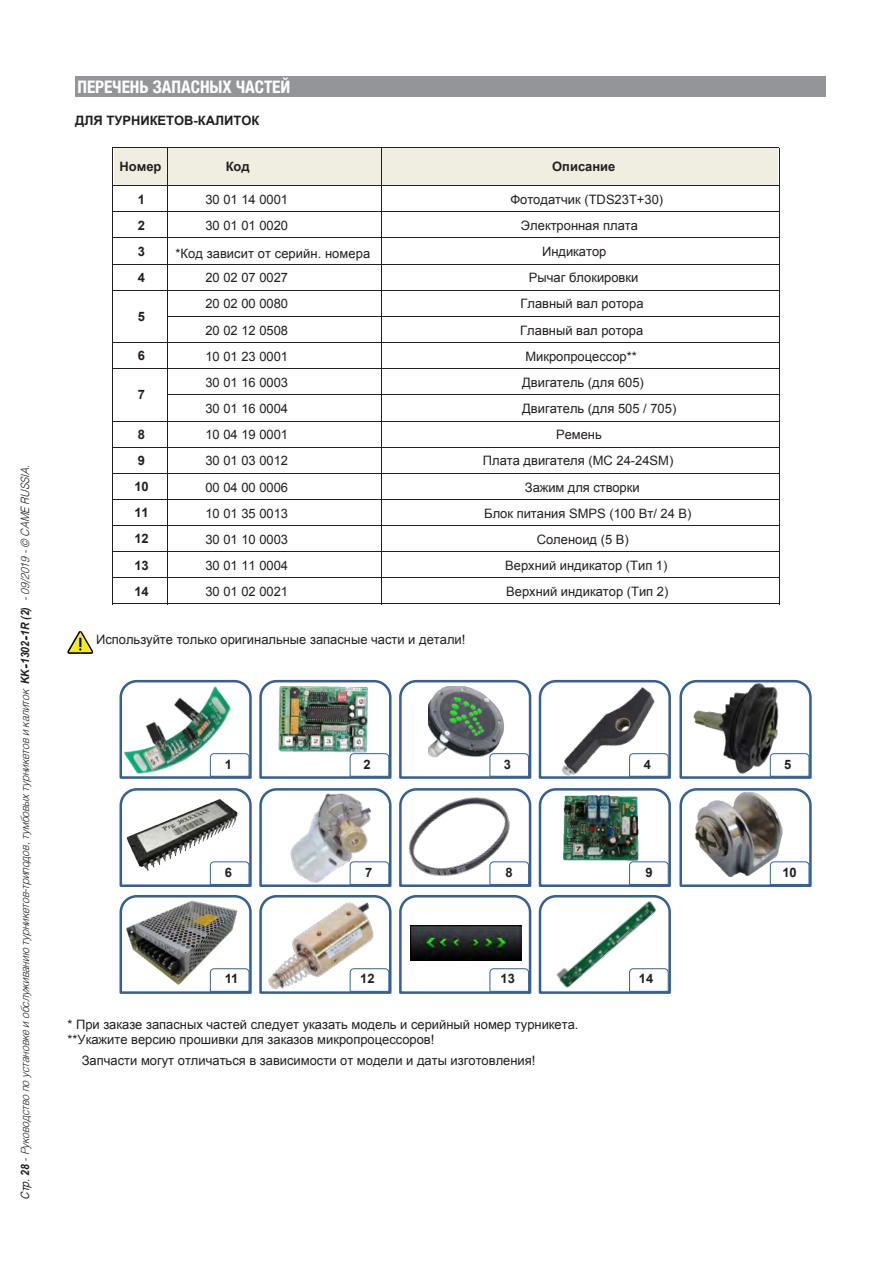
<style>
.page{position:relative;width:893px;height:1263px;background:#fff}
.page>*{position:absolute;margin:0;border:0;box-sizing:border-box;transform-origin:0 0}
.t1{font:700 condensed 17.25px "Helvetica Neue";color:#fff}
.t2{font:12.9px/15px "Arial";color:#231f20}
.t3{font:700 12.9px "Arial";color:#231f20}
.t4{font:italic 300 11.55px "Helvetica";color:#231f20;scale:.9 1}
.s1{font-family:"Arial";font-weight:400}
.s2{font-family:"Arial";font-weight:700}
.s3{font-style:inherit}
</style>
<div class="page">
<div style="left:114px;top:148px;width:663px;height:36px;background:#efeee1"></div>
<svg style="left:67px;top:631px;width:26px;height:23px"></svg>
<svg style="left:244px;top:683px;width:8px;height:96px"></svg>
<svg style="left:120px;top:789px;width:132px;height:98px"></svg>
<svg style="left:120px;top:895px;width:129px;height:99px"></svg>
<svg style="left:259px;top:680px;width:132px;height:99px"></svg>
<svg style="left:259px;top:792px;width:6px;height:95px"></svg>
<svg style="left:399px;top:680px;width:132px;height:99px"></svg>
<svg style="left:399px;top:895px;width:132px;height:99px"></svg>
<svg style="left:539px;top:686px;width:4px;height:93px"></svg>
<svg style="left:539px;top:788px;width:132px;height:99px"></svg>
<svg style="left:539px;top:895px;width:132px;height:99px"></svg>
<svg style="left:679px;top:680px;width:132px;height:99px"></svg>
<svg style="left:679px;top:788px;width:132px;height:99px"></svg>
<svg style="left:522px;top:790px;width:9px;height:97px"></svg>
<img style="left:119px;top:679px;width:125px;height:110px">
<img style="left:275px;top:685px;width:95px;height:71px">
<img style="left:543px;top:679px;width:128px;height:100px">
<img style="left:688px;top:681px;width:92px;height:98px">
<img style="left:125px;top:797px;width:114px;height:76px">
<img style="left:265px;top:776px;width:127px;height:111px">
<img style="left:399px;top:788px;width:123px;height:99px">
<img style="left:560px;top:792px;width:81px;height:70px">
<img style="left:692px;top:788px;width:92px;height:90px">
<img style="left:125px;top:898px;width:114px;height:87px">
<img style="left:249px;top:895px;width:143px;height:99px">
<img style="left:552px;top:895px;width:108px;height:98px">
<img style="left:410px;top:925px;width:111px;height:36px">
<img style="left:428px;top:686px;width:77px;height:74px">
<img style="left:444px;top:696px;width:51px;height:48px">
<hr style="left:112px;top:147px;width:1px;height:457px;background:#231f20">
<hr style="left:167px;top:148px;width:1px;height:456px;background:#231f20">
<hr style="left:381px;top:148px;width:1px;height:456px;background:#231f20">
<hr style="left:778px;top:148px;width:1px;height:456px;background:#231f20">
<hr style="left:113px;top:147px;width:665px;height:1px;background:#231f20">
<hr style="left:113px;top:185px;width:665px;height:1px;background:#231f20">
<hr style="left:113px;top:211px;width:665px;height:1px;background:#231f20">
<hr style="left:113px;top:237px;width:665px;height:1px;background:#231f20">
<hr style="left:113px;top:264px;width:665px;height:1px;background:#231f20">
<hr style="left:113px;top:290px;width:665px;height:1px;background:#231f20">
<hr style="left:168px;top:316px;width:610px;height:1px;background:#231f20">
<hr style="left:113px;top:342px;width:665px;height:1px;background:#231f20">
<hr style="left:113px;top:368px;width:665px;height:1px;background:#231f20">
<hr style="left:168px;top:394px;width:610px;height:1px;background:#231f20">
<hr style="left:113px;top:447px;width:665px;height:1px;background:#231f20">
<hr style="left:113px;top:473px;width:665px;height:1px;background:#231f20">
<hr style="left:113px;top:499px;width:665px;height:1px;background:#231f20">
<hr style="left:113px;top:525px;width:665px;height:1px;background:#231f20">
<hr style="left:113px;top:551px;width:665px;height:1px;background:#231f20">
<hr style="left:113px;top:577px;width:665px;height:1px;background:#231f20">
<hr style="left:113px;top:603px;width:665px;height:1px;background:#231f20">
<div style="left:75px;top:77px;width:750px;height:20px;background:#939598"></div>
<hr style="left:113px;top:421px;width:665px;height:1px;background:#231f20">
<p class="t4" style="left:20px;top:1200px;width:821px;rotate:-90deg"><span class="s1">Стр.</span><span class="s2">2 8</span> -Руководство по установкеиобслуживанию турникетов-триподов,тумбовыхтурникетовикалиток <span class="s2">K K</span> <span class="s1">-</span><span class="s2">1 3 0 2</span> <span class="s1">-</span><span class="s2">1 R ( 2)</span> -09/2019 -© CAME RUSSIA.</p>
<h1 class="t1" style="left:77px;top:72px;width:214px">ПЕРЕЧЕНЬ ЗАПАСНЫХ ЧАСТЕЙ</h1>
<p class="t3" style="left:75px;top:111px;width:186px">ДЛЯ ТУРНИКЕТОВ-КАЛИТОК</p>
<p class="t3" style="left:120px;top:158px;width:43px">Номер</p>
<p class="t3" style="left:226px;top:158px;width:26px">Код</p>
<p class="t3" style="left:552px;top:158px;width:65px">Описание</p>
<p class="t3" style="left:138px;top:191px;width:9px">1</p>
<p class="t2" style="left:205px;top:192px;width:84px">30 01 14 0001</p>
<p class="t2" style="left:510px;top:192px;width:154px">Фотодатчик (TDS23T+30)</p>
<p class="t3" style="left:138px;top:217px;width:9px">2</p>
<p class="t2" style="left:205px;top:218px;width:84px">30 01 01 0020</p>
<p class="t2" style="left:521px;top:218px;width:119px">Электронная плата</p>
<p class="t3" style="left:138px;top:243px;width:9px">3</p>
<p class="t2" style="left:175px;top:246px;width:196px">*Код зависит от серийн. номера</p>
<p class="t2" style="left:542px;top:244px;width:66px">Индикатор</p>
<p class="t3" style="left:138px;top:269px;width:9px">4</p>
<p class="t2" style="left:205px;top:270px;width:84px">20 02 07 0027</p>
<p class="t2" style="left:529px;top:270px;width:111px">Рычаг блокировки</p>
<p class="t2" style="left:205px;top:297px;width:84px">20 02 00 0080</p>
<p class="t2" style="left:520px;top:297px;width:125px">Главный вал ротора</p>
<p class="t2" style="left:205px;top:323px;width:84px">20 02 12 0508</p>
<p class="t2" style="left:520px;top:323px;width:125px">Главный вал ротора</p>
<p class="t3" style="left:138px;top:347px;width:9px">6</p>
<p class="t2" style="left:205px;top:349px;width:84px">10 01 23 0001</p>
<p class="t2" style="left:525px;top:349px;width:113px">Микропроцессор**</p>
<p class="t2" style="left:205px;top:375px;width:84px">30 01 16 0003</p>
<p class="t2" style="left:522px;top:375px;width:123px">Двигатель (для 605)</p>
<p class="t2" style="left:205px;top:401px;width:84px">30 01 16 0004</p>
<p class="t2" style="left:522px;top:401px;width:156px">Двигатель (для <span class="s3">505 /</span> 705)</p>
<p class="t3" style="left:138px;top:426px;width:9px">8</p>
<p class="t2" style="left:205px;top:427px;width:84px">10 04 19 0001</p>
<p class="t2" style="left:556px;top:427px;width:47px">Ремень</p>
<p class="t3" style="left:138px;top:452px;width:9px">9</p>
<p class="t2" style="left:205px;top:453px;width:84px">30 01 03 0012</p>
<p class="t2" style="left:483px;top:453px;width:192px">Плата двигателя (MC 24-24SM)</p>
<p class="t3" style="left:135px;top:478px;width:16px">10</p>
<p class="t2" style="left:205px;top:480px;width:84px">00 04 00 0006</p>
<p class="t2" style="left:525px;top:480px;width:116px">Зажим для створки</p>
<p class="t3" style="left:135px;top:504px;width:16px">11</p>
<p class="t2" style="left:205px;top:506px;width:84px">10 01 35 0013</p>
<p class="t2" style="left:484px;top:506px;width:209px">Блок питания SMPS (100 Вт/ 24 В)</p>
<p class="t3" style="left:135px;top:530px;width:16px">12</p>
<p class="t2" style="left:205px;top:532px;width:84px">30 01 10 0003</p>
<p class="t2" style="left:537px;top:532px;width:94px">Соленоид (5 В)</p>
<p class="t3" style="left:135px;top:556px;width:16px">13</p>
<p class="t2" style="left:205px;top:558px;width:84px">30 01 11 0004</p>
<p class="t2" style="left:505px;top:558px;width:164px">Верхний индикатор (Тип 1)</p>
<p class="t3" style="left:135px;top:583px;width:16px">14</p>
<p class="t2" style="left:205px;top:584px;width:84px">30 01 02 0021</p>
<p class="t2" style="left:506px;top:584px;width:164px">Верхний индикатор (Тип 2)</p>
<p class="t3" style="left:138px;top:307px;width:9px">5</p>
<p class="t3" style="left:138px;top:386px;width:9px">7</p>
<p class="t2" style="left:96px;top:632px;width:371px">Используйте только оригинальные запасные части и детали!</p>
<p class="t3" style="left:225px;top:756px;width:9px">1</p>
<p class="t3" style="left:364px;top:756px;width:9px">2</p>
<p class="t3" style="left:504px;top:756px;width:9px">3</p>
<p class="t3" style="left:644px;top:756px;width:9px">4</p>
<p class="t3" style="left:225px;top:864px;width:9px">6</p>
<p class="t3" style="left:365px;top:864px;width:9px">7</p>
<p class="t3" style="left:505px;top:864px;width:9px">8</p>
<p class="t3" style="left:645px;top:864px;width:9px">9</p>
<p class="t3" style="left:225px;top:970px;width:15px">11</p>
<p class="t3" style="left:360px;top:970px;width:16px">12</p>
<p class="t3" style="left:501px;top:970px;width:16px">13</p>
<p class="t3" style="left:639px;top:970px;width:16px">14</p>
<p class="t2" style="left:67px;top:1017px;width:513px">* При заказе запасных частей следует указать модель и серийный номер турникета. **Укажите версию прошивки для заказов микропроцессоров!</p>
<p class="t2" style="left:82px;top:1053px;width:455px">Запчасти могут отличаться в зависимости от модели и даты изготовления!</p>
<p class="t3" style="left:784px;top:756px;width:9px">5</p>
<p class="t3" style="left:782px;top:864px;width:16px">10</p>
</div>
